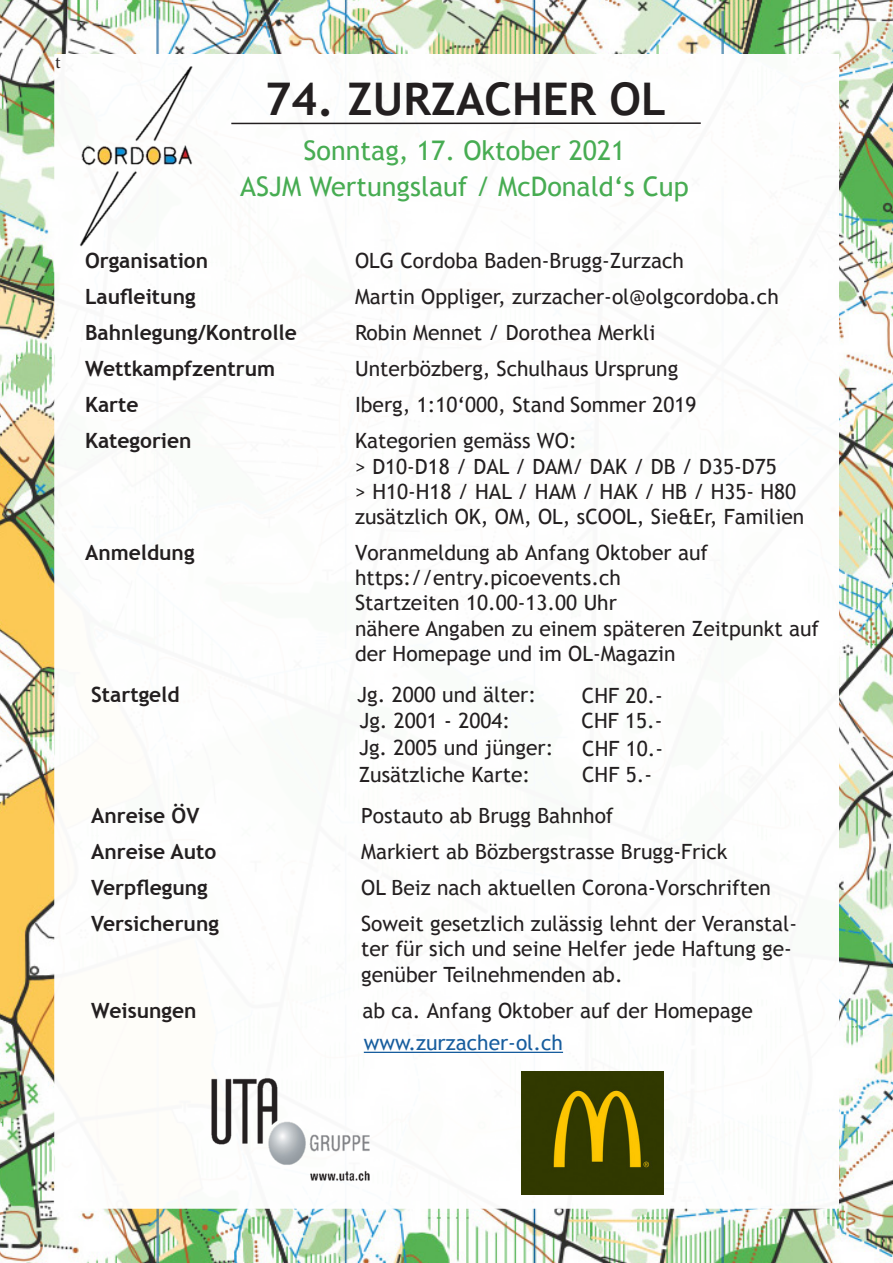
<style>
.page{position:relative;width:893px;height:1263px;background:#fff}
.page>*{position:absolute;margin:0;border:0;box-sizing:border-box;transform-origin:0 0}
.t1{font:700 45px "Trebuchet MS";color:#231f20}
.t2{font:27px/36px "Trebuchet MS";color:#47ac52;text-align:center}
.t3{font:21px/25.2px "Trebuchet MS";color:#231f20}
.t4{font:700 21px "Trebuchet MS";color:#231f20}
.t5{font:21px "Trebuchet MS";color:#175d9e}
.t6{font:18px "Minion Pro";color:#231f20}
</style>
<div class="page">
<img style="left:0;top:0;width:893px;height:1263px">
<div style="left:55px;top:55px;width:783px;height:1153px;background:#fff"></div>
<hr style="left:231px;top:122px;width:470px;height:2px;background:#231f20">
<img style="left:79px;top:66px;width:114px;height:181px">
<hr style="left:364px;top:1052px;width:199px;height:1px;background:#175d9e">
<img style="left:211px;top:1078px;width:159px;height:104px">
<img style="left:521px;top:1071px;width:142px;height:123px">
<p class="t6" style="left:55px;top:50px;width:7px">t</p>
<p class="t1" style="left:265px;top:71px;width:403px">74. ZURZACHER OL</p>
<p class="t2" style="left:240px;top:133px;width:450px">Sonntag, 17. Oktober 2021<br>ASJM Wertungslauf / McDonald‘s Cup</p>
<p class="t4" style="left:85px;top:248px;width:125px">Organisation</p>
<p class="t3" style="left:355px;top:249px;width:330px">OLG Cordoba Baden-Brugg-Zurzach</p>
<p class="t4" style="left:85px;top:284px;width:112px">Laufleitung</p>
<p class="t3" style="left:355px;top:285px;width:425px">Martin Oppliger, zurzacher-ol@olgcordoba.ch</p>
<p class="t4" style="left:85px;top:320px;width:213px">Bahnlegung/Kontrolle</p>
<p class="t3" style="left:355px;top:321px;width:302px">Robin Mennet / Dorothea Merkli</p>
<p class="t4" style="left:85px;top:356px;width:192px">Wettkampfzentrum</p>
<p class="t3" style="left:355px;top:356px;width:325px">Unterbözberg, Schulhaus Ursprung</p>
<p class="t4" style="left:85px;top:392px;width:55px">Karte</p>
<p class="t3" style="left:355px;top:392px;width:343px">Iberg, 1:10‘000, Stand Sommer 2019</p>
<p class="t4" style="left:85px;top:428px;width:108px">Kategorien</p>
<p class="t3" style="left:355px;top:429px;width:223px">Kategorien gemäss WO:</p>
<p class="t3" style="left:355px;top:454px;width:423px">&gt; D10-D18 / DAL / DAM/ DAK / DB / D35-D75</p>
<p class="t3" style="left:355px;top:479px;width:443px">&gt; H10-H18 / HAL / HAM / HAK / HB / H35- H80</p>
<p class="t3" style="left:355px;top:504px;width:451px">zusätzlich OK, OM, OL, sCOOL, Sie&amp;Er, Familien</p>
<p class="t4" style="left:85px;top:539px;width:111px">Anmeldung</p>
<p class="t3" style="left:355px;top:540px;width:466px">Voranmeldung ab Anfang Oktober auf https://entry.picoevents.ch<br>Startzeiten 10.00-13.00 Uhr<br>nähere Angaben zu einem späteren Zeitpunkt auf der Homepage und im OL-Magazin</p>
<p class="t4" style="left:91px;top:682px;width:90px">Startgeld</p>
<p class="t3" style="left:357px;top:682px;width:180px">Jg. 2000 und älter:</p>
<p class="t3" style="left:582px;top:683px;width:83px">CHF 20.-</p>
<p class="t3" style="left:582px;top:736px;width:83px">CHF 10.-</p>
<p class="t3" style="left:581px;top:708px;width:83px">CHF 15.-</p>
<p class="t3" style="left:359px;top:708px;width:152px">Jg. 2001 - 2004:</p>
<p class="t3" style="left:359px;top:735px;width:196px">Jg. 2005 und jünger:</p>
<p class="t3" style="left:582px;top:762px;width:72px">CHF 5.-</p>
<p class="t4" style="left:91px;top:802px;width:110px">Anreise ÖV</p>
<p class="t3" style="left:361px;top:803px;width:254px">Postauto ab Brugg Bahnhof</p>
<p class="t4" style="left:91px;top:838px;width:127px">Anreise Auto</p>
<p class="t3" style="left:361px;top:839px;width:368px">Markiert ab Bözbergstrasse Brugg-Frick</p>
<p class="t4" style="left:91px;top:874px;width:118px">Verpflegung</p>
<p class="t3" style="left:361px;top:875px;width:411px">OL Beiz nach aktuellen Corona-Vorschriften</p>
<p class="t4" style="left:91px;top:910px;width:129px">Versicherung</p>
<p class="t3" style="left:361px;top:911px;width:437px">Soweit gesetzlich zulässig lehnt der Veranstal-</p>
<p class="t3" style="left:361px;top:937px;width:432px">ter für sich und seine Helfer jede Haftung ge-</p>
<p class="t3" style="left:361px;top:962px;width:263px">genüber Teilnehmenden ab.</p>
<p class="t4" style="left:91px;top:997px;width:107px">Weisungen</p>
<p class="t3" style="left:362px;top:998px;width:392px">ab ca. Anfang Oktober auf der Homepage</p>
<p class="t5" style="left:364px;top:1030px;width:201px">www.zurzacher-ol.ch</p>
</div>
